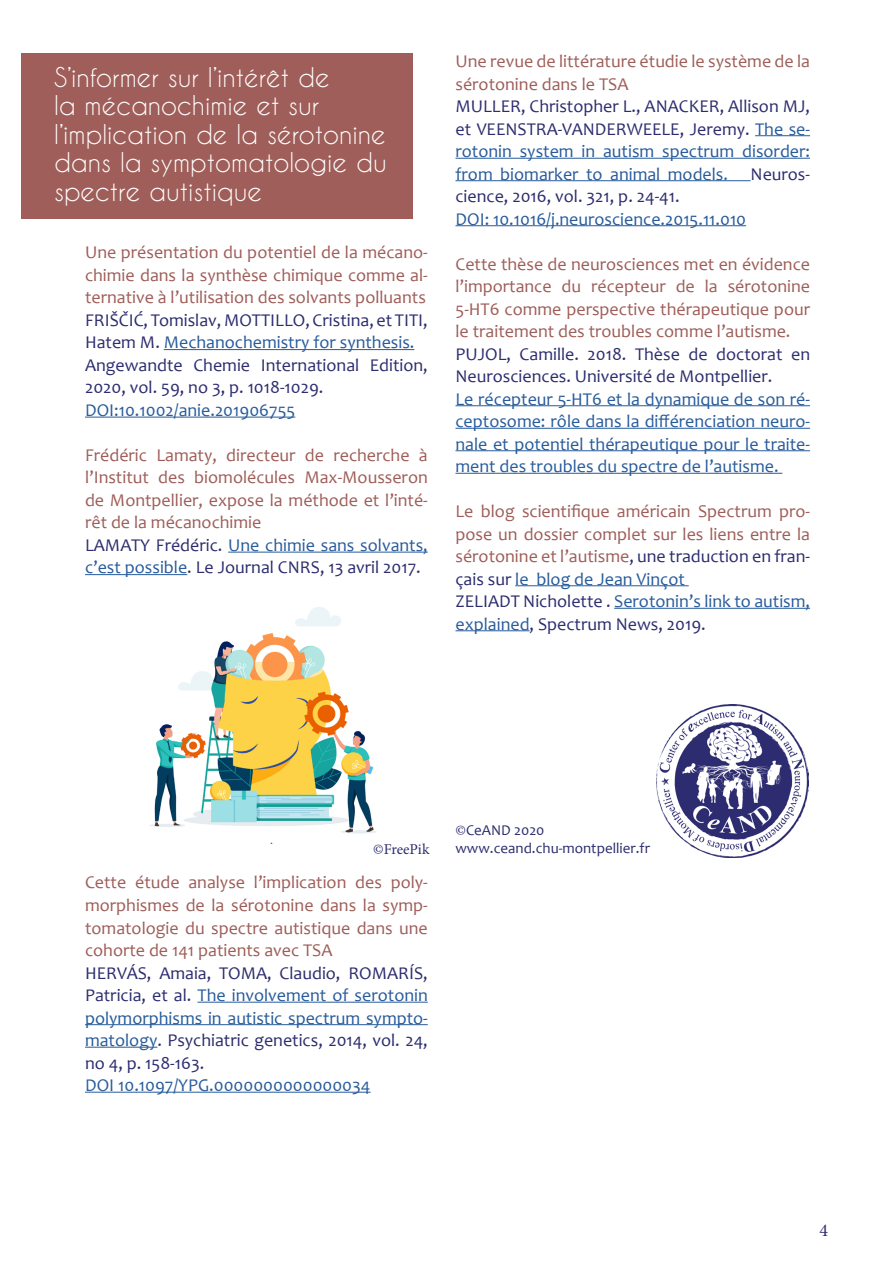
<style>
.page{position:relative;width:893px;height:1263px;background:#fff}
.page>*{position:absolute;margin:0;border:0;box-sizing:border-box;transform-origin:0 0}
.t1{font:25.5px/28.5px "Caviar Dreams";color:#fff}
.t2{font:18px/22.5px "Candara";color:#9e5d58;text-align:justify}
.t3{font:18px/22.5px "Candara";color:#2c2c6f}
.t4{font:18px/22.5px "Candara";color:#275b9b;text-align:justify}
.t5{font:18px "Minion Pro";color:#2c2c6f}
.t6{font:15px/18px "Candara";color:#2c2c6f}
.t7{font:15px "Minion Pro";letter-spacing:-.005em;color:#2c2c6f}
.s1{color:#275b9b}
.s2{color:#2c2c6f}
.s3{font-family:"Minion Pro"}
</style>
<div class="page">
<div style="left:21px;top:53px;width:392px;height:166px;background:#9f5e59"></div>
<hr style="left:164px;top:349px;width:250px;height:1px;background:#275b9b">
<hr style="left:85px;top:417px;width:210px;height:1px;background:#275b9b">
<hr style="left:228px;top:552px;width:200px;height:1px;background:#275b9b">
<hr style="left:85px;top:574px;width:102px;height:1px;background:#275b9b">
<hr style="left:197px;top:1002px;width:231px;height:1px;background:#275b9b">
<hr style="left:85px;top:1024px;width:343px;height:1px;background:#275b9b">
<hr style="left:85px;top:1047px;width:72px;height:1px;background:#275b9b">
<hr style="left:85px;top:1092px;width:286px;height:1px;background:#275b9b">
<hr style="left:755px;top:135px;width:55px;height:1px;background:#275b9b">
<hr style="left:455px;top:158px;width:355px;height:1px;background:#275b9b">
<hr style="left:455px;top:180px;width:295px;height:1px;background:#275b9b">
<hr style="left:455px;top:225px;width:291px;height:1px;background:#275b9b">
<hr style="left:455px;top:405px;width:355px;height:1px;background:#275b9b">
<hr style="left:455px;top:428px;width:355px;height:1px;background:#275b9b">
<hr style="left:455px;top:450px;width:355px;height:1px;background:#275b9b">
<hr style="left:455px;top:473px;width:327px;height:1px;background:#275b9b">
<hr style="left:515px;top:585px;width:174px;height:1px;background:#275b9b">
<hr style="left:614px;top:608px;width:196px;height:1px;background:#275b9b">
<hr style="left:455px;top:630px;width:75px;height:1px;background:#275b9b">
<img style="left:149px;top:607px;width:228px;height:236px">
<img style="left:656px;top:704px;width:153px;height:153px">
<h1 class="t1" style="left:54px;top:62px;width:334px">S’informer sur l’intérêt de<br>la mécanochimie et sur l’implication de la sérotonine dans la symptomatologie du spectre autistique</h1>
<p class="t2" style="left:85px;top:241px;width:344px">Une présentation du potentiel de la mécano&shy;chimie dans la synthèse chimique comme al&shy;ternative à l’utilisation des solvants polluants</p>
<p class="t3" style="left:85px;top:309px;width:344px">FRIŠČIĆ, Tomislav, MOTTILLO, Cristina, et TITI, Hatem M. <span class="s1">Mechanochemistry for synthesis.<br></span>Angewandte Chemie International Edition, 2020, vol. 59, no 3, p. 1018-1029.</p>
<p class="t4" style="left:85px;top:399px;width:212px">DOI:10.1002/anie.201906755</p>
<p class="t2" style="left:85px;top:444px;width:344px;text-align:left">Frédéric Lamaty, directeur de recherche à l’Institut des biomolécules Max-Mousseron de Montpellier, expose la méthode et l’inté&shy;rêt de la mécanochimie<br><span class="s2">LAMATY Frédéric.</span> <span class="s1">Une chimie sans solvants, c’est possible</span><span class="s2">. Le Journal CNRS, 13 avril 2017.</span></p>
<p class="t2" style="left:455px;top:50px;width:356px">Une revue de littérature étudie le système de la sérotonine dans le TSA</p>
<p class="t4" style="left:455px;top:95px;width:356px"><span class="s2">MULLER, Christopher L., ANACKER, Allison MJ, et VEENSTRA-VANDERWEELE, Jeremy.</span> The se&shy;rotonin system in autism spectrum disorder: from biomarker to animal models.</p>
<p class="t3" style="left:750px;top:162px;width:61px">Neuros-</p>
<p class="t3" style="left:455px;top:185px;width:226px">cience, 2016, vol. 321, p. 24-41.</p>
<p class="t4" style="left:455px;top:207px;width:292px">DOI: 10.1016/j.neuroscience.2015.11.010</p>
<p class="t2" style="left:455px;top:252px;width:356px">Cette thèse de neurosciences met en évidence l’importance du récepteur de la sérotonine 5-HT6 comme perspective thérapeutique pour le traitement des troubles comme l’autisme.</p>
<p class="t3" style="left:455px;top:342px;width:356px">PUJOL, Camille. 2018. Thèse de doctorat en<br>Neurosciences. Université de Montpellier.</p>
<p class="t4" style="left:455px;top:387px;width:356px">Le récepteur 5-HT6 et la dynamique de son ré&shy;ceptosome: rôle dans la différenciation neuro&shy;nale et potentiel thérapeutique pour le traite&shy;ment des troubles du spectre de l’autisme.</p>
<p class="t2" style="left:455px;top:500px;width:356px;text-align:left">Le blog scientifique américain Spectrum pro&shy;pose un dossier complet sur les liens entre la sérotonine et l’autisme<span class="s2">, une traduction en fran&shy;çais sur</span> <span class="s1">le blog de Jean Vinçot<br></span><span class="s2">ZELIADT Nicholette .</span> <span class="s1">Serotonin’s link to autism, explained</span><span class="s2">, Spectrum News, 2019.</span></p>
<p class="t7" style="left:373px;top:839px;width:58px">©FreePik</p>
<p class="t2" style="left:85px;top:871px;width:344px">Cette étude analyse l’implication des poly&shy;morphismes de la sérotonine dans la symp&shy;tomatologie du spectre autistique dans une cohorte de 141 patients avec TSA</p>
<p class="t3" style="left:85px;top:961px;width:344px;text-align:justify">HERVÁS, Amaia, TOMA, Claudio, ROMARÍS, Patricia, et al. <span class="s1">The involvement of serotonin polymorphisms in autistic spectrum sympto&shy;matology</span>. Psychiatric genetics, 2014, vol. 24, no 4, p. 158-163.</p>
<p class="t4" style="left:85px;top:1074px;width:287px">DOI 10.1097/YPG.0000000000000034</p>
<p class="t6" style="left:455px;top:821px;width:196px"><span class="s3">©</span>CeAND 2020 www.ceand.chu-montpellier.fr</p>
<p class="t5" style="left:819px;top:1218px;width:10px">4</p>
</div>
